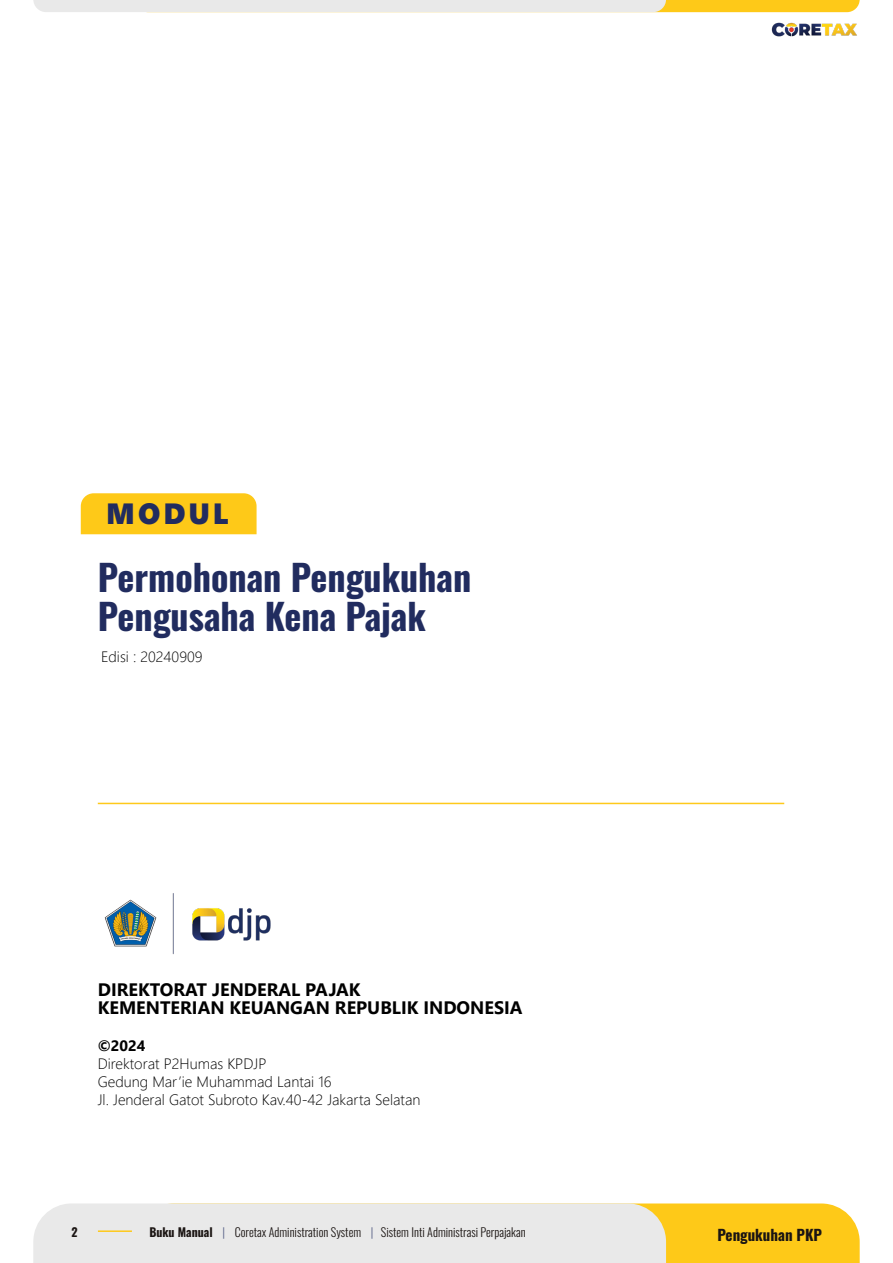
<style>
.page{position:relative;width:893px;height:1263px;background:#fff}
.page>*{position:absolute;margin:0;border:0;box-sizing:border-box;transform-origin:0 0}
.Judul_Modul{font:700 36px "Oswald";color:#212c5f}
.Body_Teks_Utama{font:29.25px "Segoe UI Black";letter-spacing:.1em;color:#212c5f}
.Body_Teks_Utama-2{font:700 18px "Segoe UI";color:#000}
.Body_Teks_Utama-3{font:300 15px "Segoe UI";color:#000}
.t1{font:700 15px "Oswald";color:#1b1513}
.Body_Teks_Utama-4{font:700 15px "Segoe UI";color:#000}
.t2{font:300 12px "Oswald";color:#1b1513}
.t3{font:700 12px "Oswald";color:#1b1513}
.s1{font-weight:700}
.s2{color:#586187}
</style>
<div class="page">
<img style="left:104px;top:893px;width:167px;height:62px">
<div style="left:81px;top:493px;width:176px;height:41px;background:#fec918"></div>
<hr style="left:98px;top:803px;width:686px;height:1px;background:#fec91b">
<svg style="left:33px;top:1203px;width:827px;height:60px"></svg>
<hr style="left:98px;top:1230px;width:34px;height:2px;background:#fec91b">
<svg style="left:33px;top:0;width:827px;height:12px"></svg>
<img style="left:771px;top:22px;width:86px;height:15px">
<p class="Body_Teks_Utama" style="left:106px;top:493px;width:124px">MODUL</p>
<p class="Judul_Modul" style="left:98px;top:558px;width:375px">Permohonan Pengukuhan</p>
<p class="Judul_Modul" style="left:98px;top:597px;width:330px">Pengusaha Kena Pajak</p>
<p class="Body_Teks_Utama-3" style="left:101px;top:642px;width:103px">Edisi : 20240909</p>
<p class="Body_Teks_Utama-2" style="left:98px;top:972px;width:264px">DIREKTORAT JENDERAL PAJAK</p>
<p class="Body_Teks_Utama-2" style="left:98px;top:990px;width:426px">KEMENTERIAN KEUANGAN REPUBLIK INDONESIA</p>
<p class="Body_Teks_Utama-4" style="left:98px;top:1032px;width:49px">©2024</p>
<p class="Body_Teks_Utama-3" style="left:98px;top:1050px;width:170px">Direktorat P2Humas KPDJP</p>
<p class="Body_Teks_Utama-3" style="left:98px;top:1068px;width:235px">Gedung Mar’ie Muhammad Lantai 16</p>
<p class="Body_Teks_Utama-3" style="left:98px;top:1086px;width:324px">Jl. Jenderal Gatot Subroto Kav.40-42 Jakarta Selatan</p>
<p class="t3" style="left:72px;top:1226px;width:8px">2</p>
<p class="t2" style="left:149px;top:1221px;width:378px"><span class="s1">Buku Manual</span> <span class="s2">|</span> Coretax Administration System <span class="s2">|</span> Sistem Inti Administrasi Perpajakan</p>
<p class="t1" style="left:717px;top:1226px;width:106px">Pengukuhan PKP</p>
</div>
